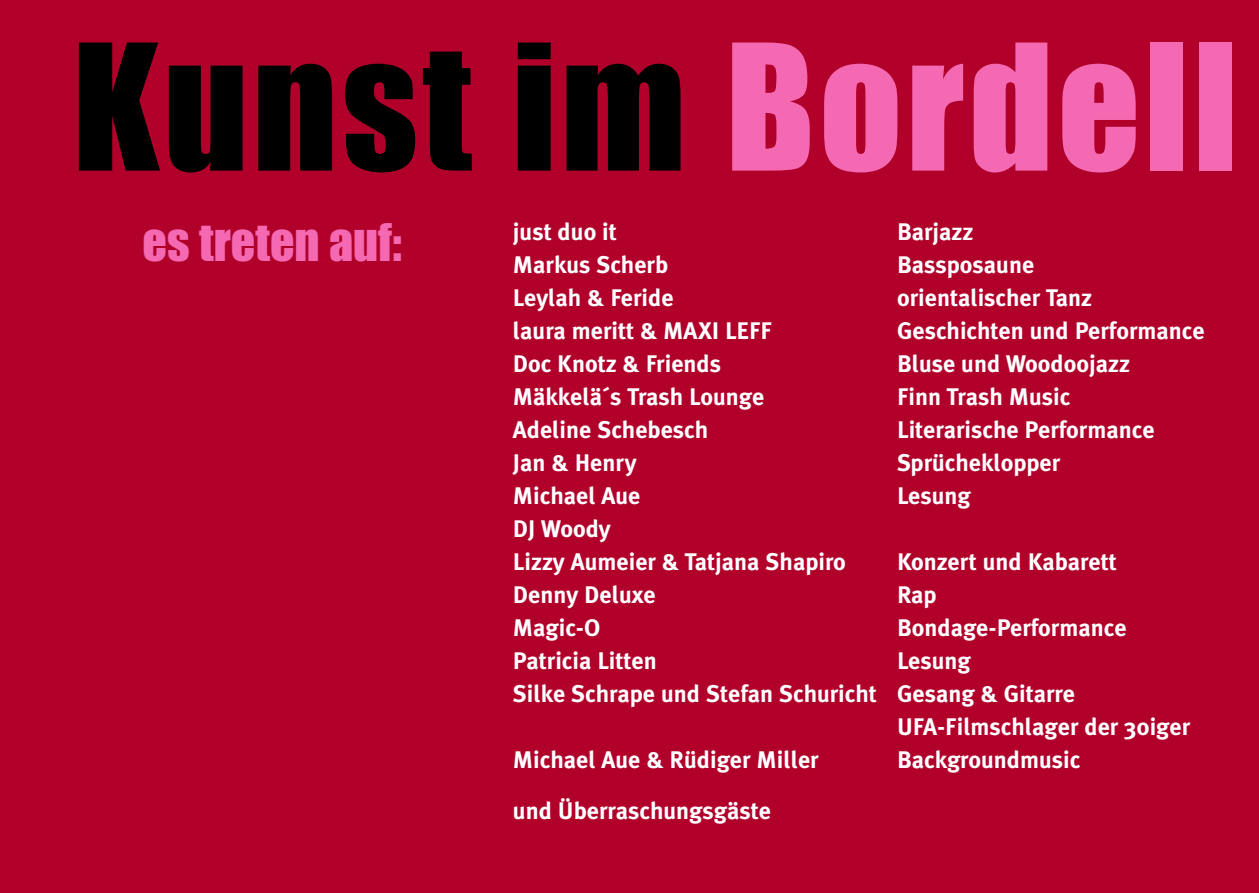
<style>
.page{position:relative;width:1259px;height:893px;background:#b1012b}
.page>*{position:absolute;margin:0;border:0;box-sizing:border-box;transform-origin:0 0}
.t1{font:162px "Impact";letter-spacing:.025em;color:#000}
.t2{font:48px "Impact";color:#f569b2}
.t3{font:700 24px/33px "Meta Plus";color:#fff}
.s1{color:#f569b2}
</style>
<div class="page">
<h1 class="t1" style="left:72px;top:20px;width:1167px">Kunst im <span class="s1">Bordell</span></h1>
<h2 class="t2" style="left:143px;top:216px;width:261px">es treten auf:</h2>
<p class="t3" style="left:513px;top:215px;width:105px">just duo it</p>
<p class="t3" style="left:897px;top:215px;width:78px">Barjazz</p>
<p class="t3" style="left:513px;top:248px;width:157px">Markus Scherb</p>
<p class="t3" style="left:897px;top:248px;width:139px">Bassposaune</p>
<p class="t3" style="left:513px;top:281px;width:162px">Leylah &amp; Feride</p>
<p class="t3" style="left:897px;top:281px;width:197px">orientalischer Tanz</p>
<p class="t3" style="left:513px;top:314px;width:261px">laura meritt &amp; MAXI LEFF</p>
<p class="t3" style="left:897px;top:314px;width:309px">Geschichten und Performance</p>
<p class="t3" style="left:513px;top:347px;width:210px">Doc Knotz &amp; Friends</p>
<p class="t3" style="left:897px;top:347px;width:234px">Bluse und Woodoojazz</p>
<p class="t3" style="left:513px;top:380px;width:253px">Mäkkelä´s Trash Lounge</p>
<p class="t3" style="left:897px;top:380px;width:175px">Finn Trash Music</p>
<p class="t3" style="left:513px;top:413px;width:197px">Adeline Schebesch</p>
<p class="t3" style="left:897px;top:413px;width:259px">Literarische Performance</p>
<p class="t3" style="left:513px;top:446px;width:125px">Jan &amp; Henry</p>
<p class="t3" style="left:897px;top:446px;width:165px">Sprücheklopper</p>
<p class="t3" style="left:513px;top:479px;width:129px">Michael Aue</p>
<p class="t3" style="left:897px;top:479px;width:75px">Lesung</p>
<p class="t3" style="left:513px;top:512px;width:334px">DJ Woody<br>Lizzy Aumeier &amp; Tatjana Shapiro</p>
<p class="t3" style="left:897px;top:545px;width:221px">Konzert und Kabarett</p>
<p class="t3" style="left:513px;top:578px;width:144px">Denny Deluxe</p>
<p class="t3" style="left:897px;top:578px;width:41px">Rap</p>
<p class="t3" style="left:513px;top:611px;width:89px">Magic-O</p>
<p class="t3" style="left:897px;top:611px;width:231px">Bondage-Performance</p>
<p class="t3" style="left:513px;top:644px;width:145px">Patricia Litten</p>
<p class="t3" style="left:897px;top:644px;width:75px">Lesung</p>
<p class="t3" style="left:513px;top:677px;width:563px">Silke Schrape und Stefan Schuricht Gesang &amp; Gitarre</p>
<p class="t3" style="left:897px;top:710px;width:295px">UFA-Filmschlager der 30iger</p>
<p class="t3" style="left:513px;top:743px;width:307px">Michael Aue &amp; Rüdiger Miller</p>
<p class="t3" style="left:897px;top:743px;width:185px">Backgroundmusic</p>
<p class="t3" style="left:513px;top:794px;width:260px">und Überraschungsgäste</p>
</div>
